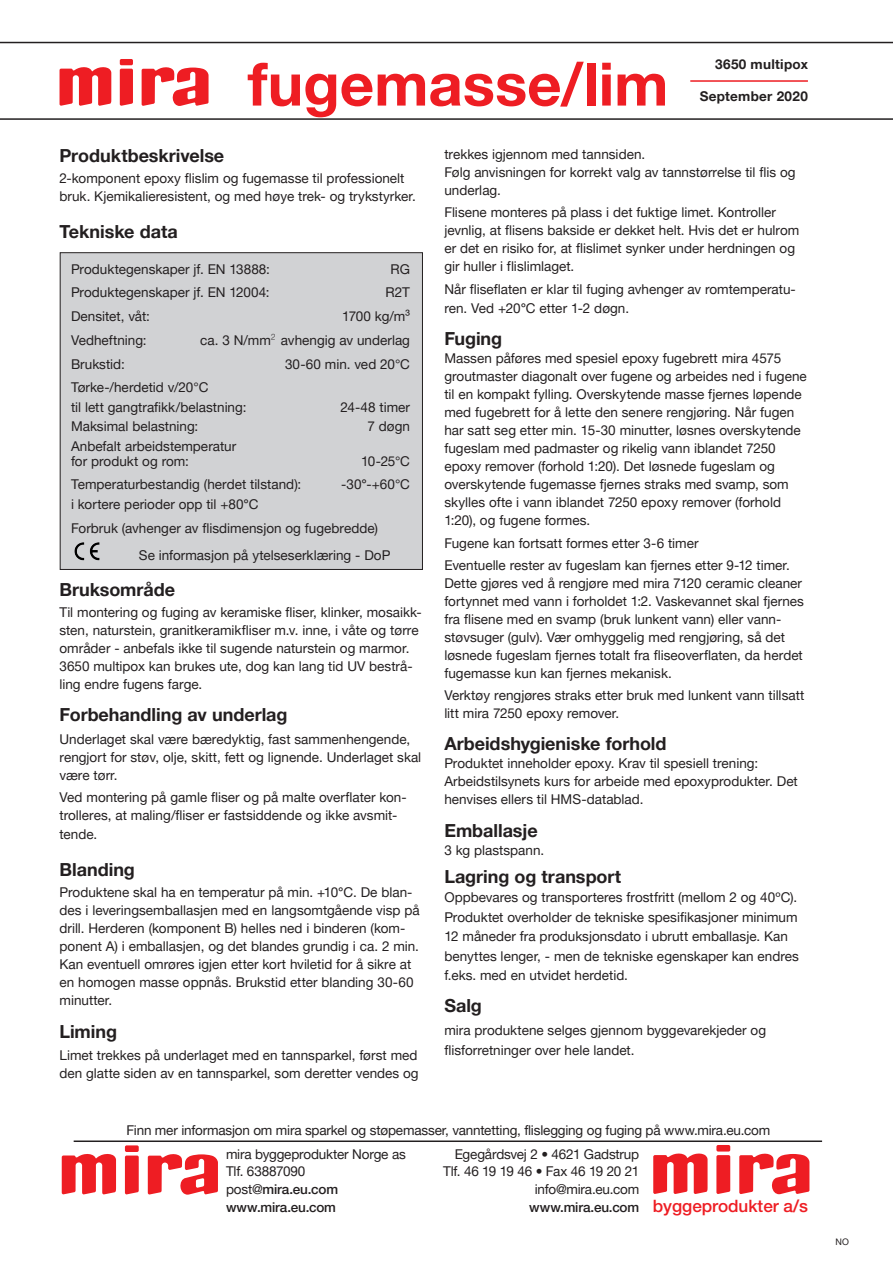
<style>
.page{position:relative;width:893px;height:1263px;background:#fff}
.page>*{position:absolute;margin:0;border:0;box-sizing:border-box;transform-origin:0 0}
.TYPE_OVERSKRIFT{font:700 60px "Helvetica Neue LT Pro";color:#ee1d23}
.BRØD{font:700 18px "Helvetica Neue LT Pro";color:#231f20}
.BRØD_OVERSKRIFT{font:700 18px "Helvetica Neue LT Pro";color:#231f20}
.t1{font:500 17.1px "Helvetica Neue LT Pro";color:#ee1d23}
.BRØD-2{font:13.5px/18px "Helvetica Neue LT Pro";color:#231f20}
.BRØD_side_1{font:13.5px "Helvetica Neue LT Pro";letter-spacing:-.015em;color:#231f20}
.t2{font:500 13.5px "Helvetica Neue LT Pro";letter-spacing:-.01em;color:#231f20}
.BRØD-3{font:700 13.5px "Helvetica Neue LT Pro";letter-spacing:.02em;color:#231f20}
.BRØD-4{font:13.5px "Helvetica Neue LT Pro";letter-spacing:-.025em;color:#231f20}
.over{font:9px "Helvetica Neue LT Pro";color:#231f20}
.s1{font-weight:100}
.s2{font-weight:700}
.s3{font-family:"Helvetica Neue"}
.s4{font-weight:400}
</style>
<div class="page">
<div style="left:60px;top:253px;width:362px;height:316px;background:#d1d2d4"></div>
<div style="left:60px;top:252px;width:363px;height:318px;border:1px solid #231f20"></div>
<img style="left:74px;top:542px;width:26px;height:18px">
<hr style="left:0;top:118px;width:893px;height:2px;background:#231f20">
<hr style="left:0;top:42px;width:893px;height:1px;background:#231f20">
<svg style="left:120px;top:69px;width:13px;height:37px"></svg>
<div style="left:120px;top:59px;width:13px;height:6px;background:#ee1d23;border-radius:2px"></div>
<svg style="left:60px;top:67px;width:52px;height:39px"></svg>
<svg style="left:142px;top:67px;width:67px;height:39px"></svg>
<hr style="left:74px;top:1140px;width:748px;height:2px;background:#231f20">
<svg style="left:125px;top:1155px;width:14px;height:39px"></svg>
<div style="left:125px;top:1145px;width:14px;height:7px;background:#ee1d23;border-radius:2px"></div>
<svg style="left:62px;top:1154px;width:55px;height:40px"></svg>
<svg style="left:148px;top:1154px;width:70px;height:41px"></svg>
<svg style="left:716px;top:1155px;width:14px;height:39px"></svg>
<div style="left:716px;top:1145px;width:14px;height:6px;background:#ee1d23;border-radius:2px"></div>
<svg style="left:653px;top:1153px;width:55px;height:41px"></svg>
<svg style="left:739px;top:1153px;width:70px;height:41px"></svg>
<hr style="left:690px;top:80px;width:118px;height:2px;background:#ee1d23">
<p class="TYPE_OVERSKRIFT" style="left:248px;top:47px;width:422px">fugemasse/lim</p>
<p class="BRØD-3" style="left:715px;top:55px;width:94px">3650 multipox</p>
<p class="BRØD-3" style="left:700px;top:88px;width:110px">September 2020</p>
<p class="BRØD_OVERSKRIFT" style="left:60px;top:145px;width:166px">Produktbeskrivelse</p>
<p class="BRØD-2" style="left:60px;top:169px;width:358px">2-komponent epoxy flislim og fugemasse til professionelt bruk. Kjemikalieresistent, og med høye trek- og trykstyrker.</p>
<p class="BRØD_OVERSKRIFT" style="left:60px;top:220px;width:120px">Tekniske data</p>
<p class="BRØD-2" style="left:71px;top:259px;width:200px">Produktegenskaper jf. EN 13888:</p>
<p class="BRØD-2" style="left:391px;top:259px;width:21px">RG</p>
<p class="BRØD-2" style="left:71px;top:283px;width:200px">Produktegenskaper jf. EN 12004:</p>
<p class="BRØD-2" style="left:385px;top:283px;width:26px">R2T</p>
<p class="BRØD-2" style="left:71px;top:307px;width:80px">Densitet, våt:</p>
<p class="BRØD-2" style="left:342px;top:307px;width:69px">1700 kg/m³</p>
<p class="BRØD-2" style="left:71px;top:331px;width:77px">Vedheftning:</p>
<p class="BRØD-2" style="left:200px;top:331px;width:211px">ca. 3 N/mm<span class="s1">²</span> avhengig av underlag</p>
<p class="BRØD-2" style="left:71px;top:354px;width:55px">Brukstid:</p>
<p class="BRØD-2" style="left:285px;top:354px;width:127px">30-60 min. ved 20°C</p>
<p class="BRØD-2" style="left:71px;top:377px;width:177px;line-height:19.5px">Tørke-/herdetid v/20°C<br>til lett gangtrafikk/belastning:</p>
<p class="BRØD-2" style="left:341px;top:398px;width:71px">24-48 timer</p>
<p class="BRØD-2" style="left:71px;top:417px;width:129px">Maksimal belastning:</p>
<p class="BRØD-2" style="left:368px;top:417px;width:44px">7 døgn</p>
<p class="BRØD-2" style="left:71px;top:436px;width:167px">Anbefalt arbeidstemperatur</p>
<p class="BRØD-2" style="left:71px;top:451px;width:119px">for produkt og rom:</p>
<p class="BRØD-2" style="left:361px;top:451px;width:51px">10-25°C</p>
<p class="BRØD-2" style="left:71px;top:475px;width:232px">Temperaturbestandig (herdet tilstand):</p>
<p class="BRØD-2" style="left:341px;top:475px;width:70px">-30<span class="s2">°</span>-+60°C</p>
<p class="BRØD-2" style="left:71px;top:495px;width:189px">i kortere perioder opp til +80<span class="s2">°</span>C</p>
<p class="BRØD-2" style="left:139px;top:514px;width:253px;line-height:27px;text-indent:-68px">Forbruk (avhenger av flisdimensjon og fugebredde)<br>Se informasjon på ytelseserklæring - DoP</p>
<p class="BRØD_OVERSKRIFT" style="left:60px;top:578px;width:117px">Bruksområde</p>
<p class="BRØD-2" style="left:60px;top:603px;width:362px">Til montering og fuging av keramiske fliser, klinker, mosaikk&shy;sten, naturstein, granitkeramikfliser m.v. inne, i våte og tørre områder - anbefals ikke til sugende naturstein og marmor.<br>3650 multipox kan brukes ute, dog kan lang tid UV bestrå&shy;ling endre fugens farge.</p>
<p class="BRØD" style="left:60px;top:704px;width:229px">Forbehandling av underlag</p>
<p class="BRØD-2" style="left:60px;top:729px;width:363px">Underlaget skal være bæredyktig, fast sammenhengende, rengjort for støv, olje, skitt, fett og lignende. Underlaget skal være tørr.</p>
<p class="BRØD-2" style="left:60px;top:788px;width:349px">Ved montering på gamle fliser og på malte overflater kon&shy;trolleres, at maling/fliser er fastsiddende og ikke avsmit-</p>
<p class="BRØD-2" style="left:60px;top:825px;width:39px">tende.</p>
<p class="BRØD_OVERSKRIFT" style="left:60px;top:858px;width:77px">Blanding</p>
<p class="BRØD-2" style="left:60px;top:883px;width:362px">Produktene skal ha en temperatur på min. +10<span class="s2">°</span>C. De blan&shy;des i leveringsemballasjen med en langsomtgående visp på drill. Herderen (komponent B) helles ned i binderen (kom&shy;ponent A) i emballasjen, og det blandes grundig i ca. 2 min.<br>Kan eventuell omrøres igjen etter kort hviletid for å sikre at en homogen masse oppnås. Brukstid etter blanding 30-60 minutter.</p>
<p class="BRØD" style="left:60px;top:1020px;width:59px">Liming</p>
<p class="BRØD-2" style="left:60px;top:1046px;width:361px">Limet trekkes på underlaget med en tannsparkel, først med den glatte siden av en tannsparkel, som deretter vendes og</p>
<p class="BRØD-2" style="left:444px;top:145px;width:353px">trekkes igjennom med tannsiden.<br>Følg anvisningen for korrekt valg av tannstørrelse til flis og underlag.</p>
<p class="BRØD-2" style="left:444px;top:203px;width:356px">Flisene monteres på plass i det fuktige limet. Kontroller jevnlig, at flisens bakside er dekket helt. Hvis det er hulrom er det en risiko for, at flislimet synker under herdningen og gir huller i flislimlaget.</p>
<p class="BRØD-2" style="left:444px;top:279px;width:353px;line-height:19.5px">Når fliseflaten er klar til fuging avhenger av romtemperatu&shy;ren. Ved +20<span class="s2">°</span>C etter 1-2 døgn.</p>
<p class="BRØD" style="left:444px;top:328px;width:59px">Fuging</p>
<p class="BRØD-2" style="left:444px;top:349px;width:364px">Massen påføres med spesiel epoxy fugebrett mira 4575 groutmaster diagonalt over fugene og arbeides ned i fugene til en kompakt fylling. Overskytende masse fjernes løpende med fugebrett for å lette den senere rengjøring. Når fugen har satt seg etter min. 15-30 minutter, løsnes overskytende fugeslam med padmaster og rikelig vann iblandet 7250 epoxy remover (forhold 1:20). Det løsnede fugeslam og overskytende fugemasse fjernes straks med svamp, som skylles ofte i vann iblandet 7250 epoxy remover (forhold 1:20), og fugene formes.</p>
<p class="BRØD-2" style="left:444px;top:533px;width:256px">Fugene kan fortsatt formes etter 3-6 timer</p>
<p class="BRØD-2" style="left:444px;top:556px;width:361px">Eventuelle rester av fugeslam kan fjernes etter 9-12 timer.<br>Dette gjøres ved å rengjøre med mira 7120 ceramic cleaner fortynnet med vann i forholdet 1:2. Vaskevannet skal fjernes fra flisene med en svamp (bruk lunkent vann) eller vann&shy;støvsuger (gulv). Vær omhyggelig med rengjøring, så det løsnede fugeslam fjernes totalt fra fliseoverflaten, da herdet fugemasse kun kan fjernes mekanisk.</p>
<p class="BRØD-2" style="left:444px;top:686px;width:362px">Verktøy rengjøres straks etter bruk med lunkent vann tillsatt litt mira 7250 epoxy remover.</p>
<p class="BRØD" style="left:444px;top:733px;width:224px">Arbeidshygieniske forhold</p>
<p class="BRØD-2" style="left:444px;top:754px;width:355px">Produktet inneholder epoxy. Krav til spesiell trening:<br>Arbeidstilsynets kurs for arbeide med epoxyprodukter. Det henvises ellers til HMS-datablad.</p>
<p class="BRØD_OVERSKRIFT" style="left:444px;top:819px;width:95px">Emballasje</p>
<p class="BRØD-2" style="left:444px;top:840px;width:101px">3 kg plastspann.</p>
<p class="BRØD" style="left:444px;top:865px;width:178px">Lagring og transport</p>
<p class="BRØD-2" style="left:444px;top:887px;width:356px;line-height:19.5px">Oppbevares og transporteres frostfritt (mellom 2 og 40<span class="s3">º</span>C).<br>Produktet overholder de tekniske spesifikasjoner minimum 12 måneder fra produksjonsdato i ubrutt emballasje. Kan benyttes lenger, - men de tekniske egenskaper kan endres f.eks. med en utvidet herdetid.</p>
<p class="BRØD_OVERSKRIFT" style="left:444px;top:995px;width:39px">Salg</p>
<p class="BRØD-2" style="left:444px;top:1020px;width:323px;line-height:19.5px">mira produktene selges gjennom byggevarekjeder og flisforretninger over hele landet.</p>
<p class="BRØD_side_1" style="left:126px;top:1121px;width:645px">Finn mer informasjon om mira sparkel og støpemasser, vanntetting, flislegging og fuging på www.mira.eu.com</p>
<p class="BRØD-2" style="left:455px;top:1144px;width:186px">Egegårdsvej 2 • 4621 Gadstrup</p>
<p class="BRØD-4" style="left:443px;top:1163px;width:198px">Tlf. 46 19 19 46 • Fax 46 19 20 21</p>
<p class="BRØD-2" style="left:535px;top:1180px;width:106px">info@mira.eu.com</p>
<p class="t2" style="left:529px;top:1199px;width:112px">www.mira.eu.com</p>
<p class="BRØD-2" style="left:226px;top:1144px;width:181px">mira byggeprodukter Norge as</p>
<p class="BRØD-2" style="left:226px;top:1162px;width:81px">Tlf. 63887090</p>
<p class="t2" style="left:226px;top:1181px;width:114px"><span class="s4">post@</span>mira.eu.com</p>
<p class="t2" style="left:226px;top:1199px;width:112px">www.mira.eu.com</p>
<p class="t1" style="left:653px;top:1195px;width:157px">byggeprodukter a/s</p>
<p class="over" style="left:836px;top:1236px;width:15px">NO</p>
</div>
